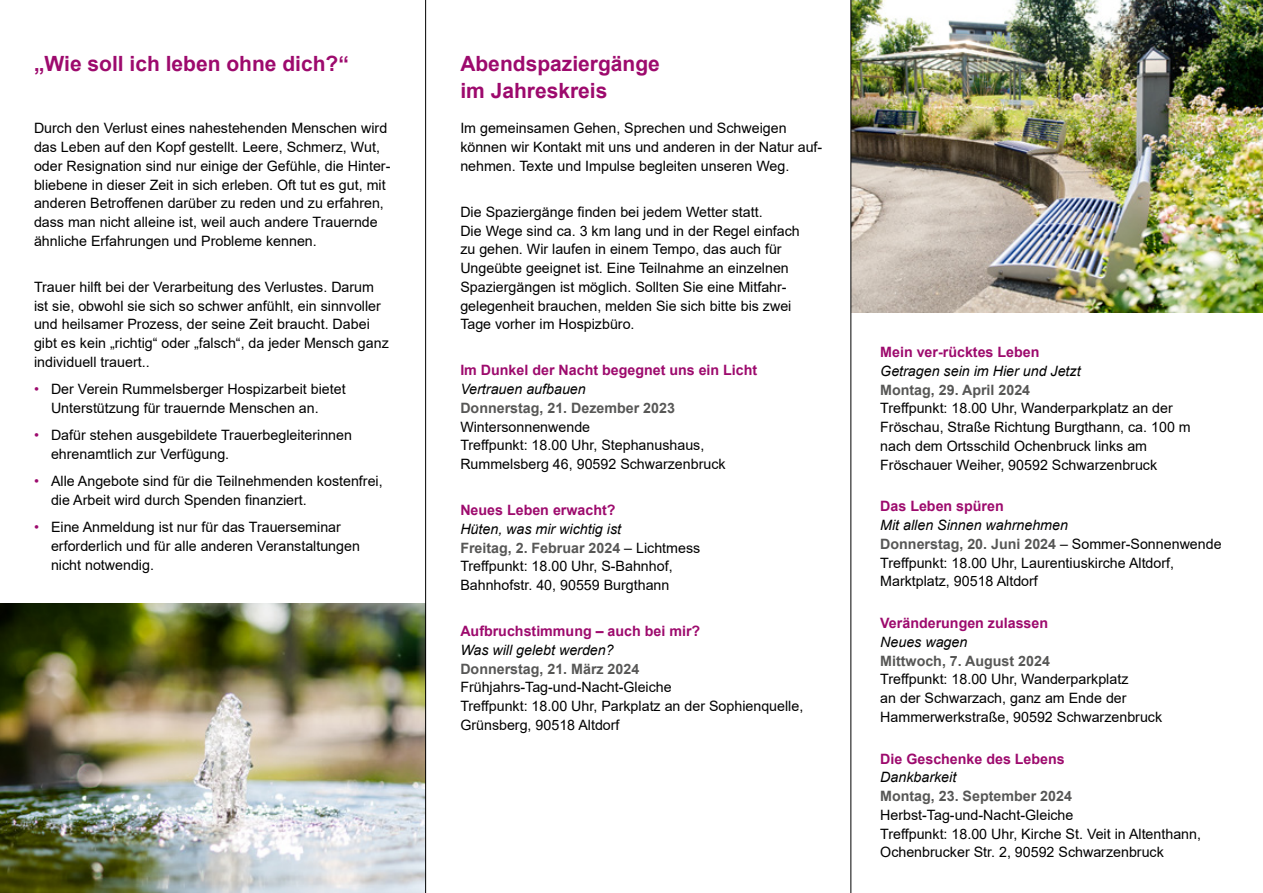
<style>
.page{position:relative;width:1263px;height:893px;background:#fff}
.page>*{position:absolute;margin:0;border:0;box-sizing:border-box;transform-origin:0 0}
.t1{font:700 21px/27px "Arial";color:#9d0a6d}
.t2{font:14.25px/18.8px "Arial";color:#000}
.t3{font:700 14.25px "Arial";color:#9d0a6d}
.t4{font:700 14.25px "Arial";color:#575756}
.t5{font:italic 14.25px "Arial";color:#000}
.s1{color:#9d0a6d}
.s2{font-style:italic}
.s3{font-weight:700;color:#575756}
</style>
<div class="page">
<img style="left:0;top:604px;width:425px;height:289px">
<img style="left:851px;top:0;width:412px;height:312px">
<hr style="left:850px;top:0;width:1px;height:893px;background:#000">
<hr style="left:425px;top:0;width:1px;height:893px;background:#000">
<h1 class="t1" style="left:34px;top:50px;width:316px">„Wie soll ich leben ohne dich?“</h1>
<p class="t2" style="left:34px;top:119px;width:358px">Durch den Verlust eines nahestehenden Menschen wird das Leben auf den Kopf gestellt. Leere, Schmerz, Wut, oder Resignation sind nur einige der Gefühle, die Hinter&shy;bliebene in dieser Zeit in sich erleben. Oft tut es gut, mit anderen Betroffenen darüber zu reden und zu erfahren, dass man nicht alleine ist, weil auch andere Trauernde ähnliche Erfahrungen und Probleme kennen.</p>
<p class="t2" style="left:34px;top:277px;width:356px">Trauer hilft bei der Verarbeitung des Verlustes. Darum ist sie, obwohl sie sich so schwer anfühlt, ein sinnvoller und heilsamer Prozess, der seine Zeit braucht. Dabei gibt es kein „richtig“ oder „falsch“, da jeder Mensch ganz individuell trauert..</p>
<p class="t2" style="left:51px;top:380px;width:296px;text-indent:-17px"><span class="s1">•</span> Der Verein Rummelsberger Hospizarbeit bietet<br>Unterstützung für trauernde Menschen an.</p>
<p class="t2" style="left:51px;top:426px;width:303px;text-indent:-17px"><span class="s1">•</span> Dafür stehen ausgebildete Trauerbegleiterinnen ehrenamtlich zur Verfügung.</p>
<p class="t2" style="left:51px;top:472px;width:333px;text-indent:-17px"><span class="s1">•</span> Alle Angebote sind für die Teilnehmenden kostenfrei, die Arbeit wird durch Spenden finanziert.</p>
<p class="t2" style="left:51px;top:518px;width:310px;text-indent:-17px"><span class="s1">•</span> Eine Anmeldung ist nur für das Trauerseminar erforderlich und für alle anderen Veranstaltungen nicht notwendig.</p>
<h1 class="t1" style="left:460px;top:50px;width:201px">Abendspaziergänge im Jahreskreis</h1>
<p class="t2" style="left:460px;top:119px;width:363px">Im gemeinsamen Gehen, Sprechen und Schweigen können wir Kontakt mit uns und anderen in der Natur auf&shy;nehmen. Texte und Impulse begleiten unseren Weg.</p>
<p class="t2" style="left:460px;top:202px;width:341px">Die Spaziergänge finden bei jedem Wetter statt.<br>Die Wege sind ca. 3 km lang und in der Regel einfach zu gehen. Wir laufen in einem Tempo, das auch für Ungeübte geeignet ist. Eine Teilnahme an einzelnen Spaziergängen ist möglich. Sollten Sie eine Mitfahr&shy;gelegenheit brauchen, melden Sie sich bitte bis zwei Tage vorher im Hospizbüro.</p>
<p class="t3" style="left:460px;top:360px;width:298px">Im Dunkel der Nacht begegnet uns ein Licht</p>
<p class="t5" style="left:460px;top:380px;width:127px">Vertrauen aufbauen</p>
<p class="t4" style="left:460px;top:398px;width:216px">Donnerstag, 21. Dezember 2023</p>
<p class="t2" style="left:460px;top:417px;width:267px">Wintersonnenwende<br>Treffpunkt: 18.00 Uhr, Stephanushaus,<br>Rummelsberg 46, 90592 Schwarzenbruck</p>
<p class="t3" style="left:460px;top:500px;width:157px">Neues Leben erwacht?</p>
<p class="t2" style="left:460px;top:519px;width:241px"><span class="s2">Hüten, was mir wichtig ist<br></span><span class="s3">Freitag, 2. Februar 2024</span> – Lichtmess<br>Treffpunkt: 18.00 Uhr, S-Bahnhof,<br>Bahnhofstr. 40, 90559 Burgthann</p>
<p class="t3" style="left:460px;top:621px;width:241px">Aufbruchstimmung – auch bei mir?</p>
<p class="t5" style="left:460px;top:641px;width:155px">Was will gelebt werden?</p>
<p class="t4" style="left:460px;top:659px;width:180px">Donnerstag, 21. März 2024</p>
<p class="t2" style="left:460px;top:678px;width:344px">Frühjahrs-Tag-und-Nacht-Gleiche<br>Treffpunkt: 18.00 Uhr, Parkplatz an der Sophienquelle,<br>Grünsberg, 90518 Altdorf</p>
<p class="t3" style="left:880px;top:342px;width:161px">Mein ver-rücktes Leben</p>
<p class="t5" style="left:880px;top:361px;width:202px">Getragen sein im Hier und Jetzt</p>
<p class="t4" style="left:880px;top:379px;width:151px">Montag, 29. April 2024</p>
<p class="t2" style="left:880px;top:399px;width:312px">Treffpunkt: 18.00 Uhr, Wanderparkplatz an der Fröschau, Straße Richtung Burgthann, ca. 100 m nach dem Ortsschild Ochenbruck links am Fröschauer Weiher, 90592 Schwarzenbruck</p>
<p class="t3" style="left:880px;top:496px;width:125px">Das Leben spüren</p>
<p class="t2" style="left:880px;top:516px;width:343px"><span class="s2">Mit allen Sinnen wahrnehmen<br></span><span class="s3">Donnerstag, 20. Juni 2024</span> – Sommer-Sonnenwende Treffpunkt: 18.00 Uhr, Laurentiuskirche Altdorf, Marktplatz, 90518 Altdorf</p>
<p class="t3" style="left:880px;top:613px;width:169px">Veränderungen zulassen</p>
<p class="t5" style="left:880px;top:633px;width:89px">Neues wagen</p>
<p class="t4" style="left:880px;top:650px;width:171px">Mittwoch, 7. August 2024</p>
<p class="t2" style="left:880px;top:670px;width:283px">Treffpunkt: 18.00 Uhr, Wanderparkplatz<br>an der Schwarzach, ganz am Ende der<br>Hammerwerkstraße, 90592 Schwarzenbruck</p>
<p class="t3" style="left:880px;top:748px;width:186px">Die Geschenke des Lebens</p>
<p class="t5" style="left:880px;top:768px;width:78px">Dankbarkeit</p>
<p class="t4" style="left:880px;top:786px;width:193px">Montag, 23. September 2024</p>
<p class="t2" style="left:880px;top:805px;width:322px">Herbst-Tag-und-Nacht-Gleiche<br>Treffpunkt: 18.00 Uhr, Kirche St. Veit in Altenthann,<br>Ochenbrucker Str. 2, 90592 Schwarzenbruck</p>
</div>
